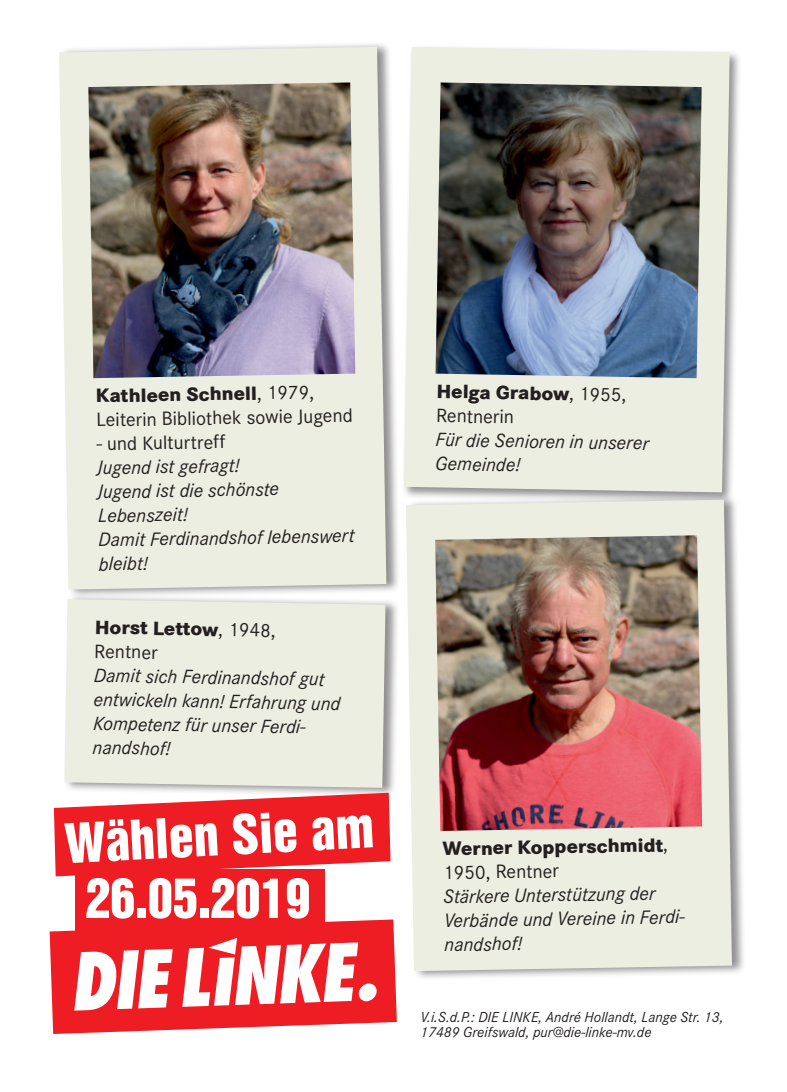
<style>
.page{position:relative;width:787px;height:1092px;background:#fff}
.page>*{position:absolute;margin:0;border:0;box-sizing:border-box;transform-origin:0 0}
.t1{font:50px "Helvetica Inserat LT Std";color:#fff}
.t2{font:italic 20px/24px "Corporate S";color:#231f20}
.t3{font:20px/24px "Corporate S";color:#231f20}
.t4{font:800 20px/24px "Corporate S";color:#231f20}
.t5{font:italic 15px/15px "Corporate S";color:#231f20}
.s1{font-weight:800}
.s2{font-weight:400}
</style>
<div class="page">
<div style="left:58px;top:41px;width:343px;height:558px;background:#231f20;opacity:.5"></div>
<div style="left:59px;top:47px;width:327px;height:542px;background:#eceee1"></div>
<img style="left:88px;top:82px;width:267px;height:296px">
<div style="left:401px;top:44px;width:341px;height:461px;background:#231f20;opacity:.5"></div>
<svg style="left:404px;top:47px;width:325px;height:445px;fill:#eceee1"></svg>
<img style="left:435px;top:82px;width:266px;height:296px">
<div style="left:405px;top:494px;width:341px;height:486px;background:#231f20;opacity:.5"></div>
<svg style="left:406px;top:499px;width:326px;height:472px;fill:#eceee1"></svg>
<img style="left:435px;top:535px;width:267px;height:296px">
<div style="left:63px;top:593px;width:337px;height:204px;background:#231f20;opacity:.5"></div>
<div style="left:64px;top:599px;width:321px;height:188px;background:#eceee1"></div>
<svg style="left:54px;top:792px;width:336px;height:84px"></svg>
<div style="left:75px;top:869px;width:249px;height:62px;background:#ee1d23"></div>
<svg style="left:50px;top:919px;width:347px;height:114px;fill:#ee1d23"></svg>
<svg style="left:74px;top:937px;width:303px;height:73px"></svg>
<p class="t3" style="left:96px;top:384px;width:258px;rotate:-1deg"><span class="s1">Kathleen Schnell</span>, 1979,<br>Leiterin Bibliothek sowie Jugend</p>
<p class="t3" style="left:96px;top:432px;width:130px;rotate:-1deg">- und Kulturtreff</p>
<p class="t2" style="left:97px;top:456px;width:258px;rotate:-1deg">Jugend ist gefragt!<br>Jugend ist die schönste<br>Lebenszeit!<br>Damit Ferdinandshof lebenswert bleibt!</p>
<p class="t3" style="left:95px;top:615px;width:182px;rotate:1deg"><span class="s1">Horst Lettow</span>, 1948,<br>Rentner</p>
<p class="t2" style="left:94px;top:663px;width:248px;rotate:1deg">Damit sich Ferdinandshof gut entwickeln kann! Erfahrung und<br>Kompetenz für unser Ferdi&shy;nandshof!</p>
<h1 class="t1" style="left:63px;top:813px;width:312px;rotate:-3deg">Wählen Sie am</h1>
<h1 class="t1" style="left:85px;top:868px;width:226px">26.05.2019</h1>
<p class="t3" style="left:437px;top:379px;width:191px;rotate:1deg"><span class="s1">Helga Grabow</span>, 1955,<br>Rentnerin</p>
<p class="t2" style="left:436px;top:427px;width:215px;rotate:1deg">Für die Senioren in unserer<br>Gemeinde!</p>
<p class="t4" style="left:442px;top:836px;width:227px;rotate:-1deg">Werner Kopperschmidt<span class="s2">,<br>1950, Rentner</span></p>
<p class="t2" style="left:443px;top:884px;width:247px;rotate:-1deg">Stärkere Unterstützung der<br>Verbände und Vereine in Ferdi&shy;nandshof!</p>
<p class="t5" style="left:420px;top:1009px;width:304px">V.i.S.d.P.: DIE LINKE, André Hollandt, Lange Str. 13,<br>17489 Greifswald, pur@die-linke-mv.de</p>
</div>
